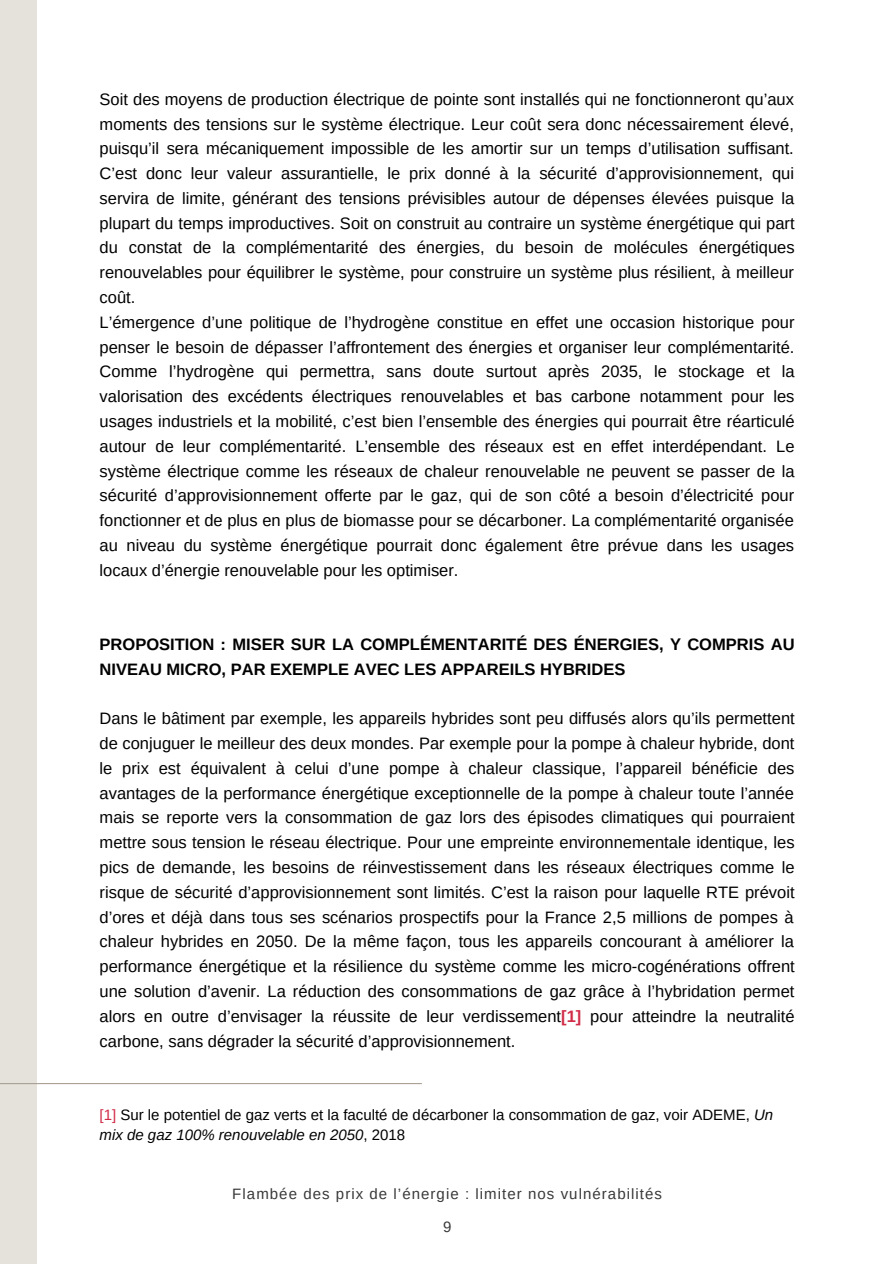
<style>
.page{position:relative;width:894px;height:1264px;background:#fff}
.page>*{position:absolute;margin:0;border:0;box-sizing:border-box;transform-origin:0 0}
.t1{font:16.5px/24.8px "Arimo";color:#000;text-align:justify}
.t2{font:700 16.5px/24.8px "Arimo";color:#000}
.t3{font:15px/20.2px "Arimo";color:#000}
.t4{font:15px "Arimo";letter-spacing:.07em;color:#393939}
.s1{font-weight:700;color:#d12b47}
.s2{color:#d12b47}
.s3{font-style:italic}
</style>
<div class="page">
<div style="left:0;top:0;width:37px;height:1263px;background:#e4e2da"></div>
<hr style="left:0;top:1082px;width:421px;height:2px;background:#aaa095">
<p class="t1" style="left:99px;top:87px;width:696px">Soit des moyens de production électrique de pointe sont installés qui ne fonctionneront qu’aux moments des tensions sur le système électrique. Leur coût sera donc nécessairement élevé, puisqu’il sera mécaniquement impossible de les amortir sur un temps d’utilisation suffisant.<br>C’est donc leur valeur assurantielle, le prix donné à la sécurité d’approvisionnement, qui servira de limite, générant des tensions prévisibles autour de dépenses élevées puisque la plupart du temps improductives. Soit on construit au contraire un système énergétique qui part du constat de la complémentarité des énergies, du besoin de molécules énergétiques renouvelables pour équilibrer le système, pour construire un système plus résilient, à meilleur coût.</p>
<p class="t1" style="left:99px;top:310px;width:696px">L’émergence d’une politique de l’hydrogène constitue en effet une occasion historique pour penser le besoin de dépasser l’affrontement des énergies et organiser leur complémentarité.<br>Comme l’hydrogène qui permettra, sans doute surtout après 2035, le stockage et la valorisation des excédents électriques renouvelables et bas carbone notamment pour les usages industriels et la mobilité, c’est bien l’ensemble des énergies qui pourrait être réarticulé autour de leur complémentarité. L’ensemble des réseaux est en effet interdépendant. Le système électrique comme les réseaux de chaleur renouvelable ne peuvent se passer de la sécurité d’approvisionnement offerte par le gaz, qui de son côté a besoin d’électricité pour fonctionner et de plus en plus de biomasse pour se décarboner. La complémentarité organisée au niveau du système énergétique pourrait donc également être prévue dans les usages locaux d’énergie renouvelable pour les optimiser.</p>
<p class="t2" style="left:99px;top:632px;width:696px">PROPOSITION : MISER SUR LA COMPLÉMENTARITÉ DES ÉNERGIES, Y COMPRIS AU<br>NIVEAU MICRO, PAR EXEMPLE AVEC LES APPAREILS HYBRIDES</p>
<p class="t1" style="left:99px;top:706px;width:696px">Dans le bâtiment par exemple, les appareils hybrides sont peu diffusés alors qu’ils permettent de conjuguer le meilleur des deux mondes. Par exemple pour la pompe à chaleur hybride, dont le prix est équivalent à celui d’une pompe à chaleur classique, l’appareil bénéficie des avantages de la performance énergétique exceptionnelle de la pompe à chaleur toute l’année mais se reporte vers la consommation de gaz lors des épisodes climatiques qui pourraient mettre sous tension le réseau électrique. Pour une empreinte environnementale identique, les pics de demande, les besoins de réinvestissement dans les réseaux électriques comme le risque de sécurité d’approvisionnement sont limités. C’est la raison pour laquelle RTE prévoit d’ores et déjà dans tous ses scénarios prospectifs pour la France 2,5 millions de pompes à chaleur hybrides en 2050. De la même façon, tous les appareils concourant à améliorer la performance énergétique et la résilience du système comme les micro-cogénérations offrent une solution d’avenir. La réduction des consommations de gaz grâce à l’hybridation permet alors en outre d’envisager la réussite de leur verdissement<span class="s1">[1]</span> pour atteindre la neutralité carbone, sans dégrader la sécurité d’approvisionnement.</p>
<p class="t3" style="left:99px;top:1104px;width:675px"><span class="s2">[1]</span> Sur le potentiel de gaz verts et la faculté de décarboner la consommation de gaz, voir ADEME, <span class="s3">Un mix de gaz 100% renouvelable en 2050</span>, 2018</p>
<p class="t4" style="left:232px;top:1185px;width:431px">Flambée des prix de l’énergie : limiter nos vulnérabilités</p>
<p class="t4" style="left:443px;top:1218px;width:10px">9</p>
</div>
